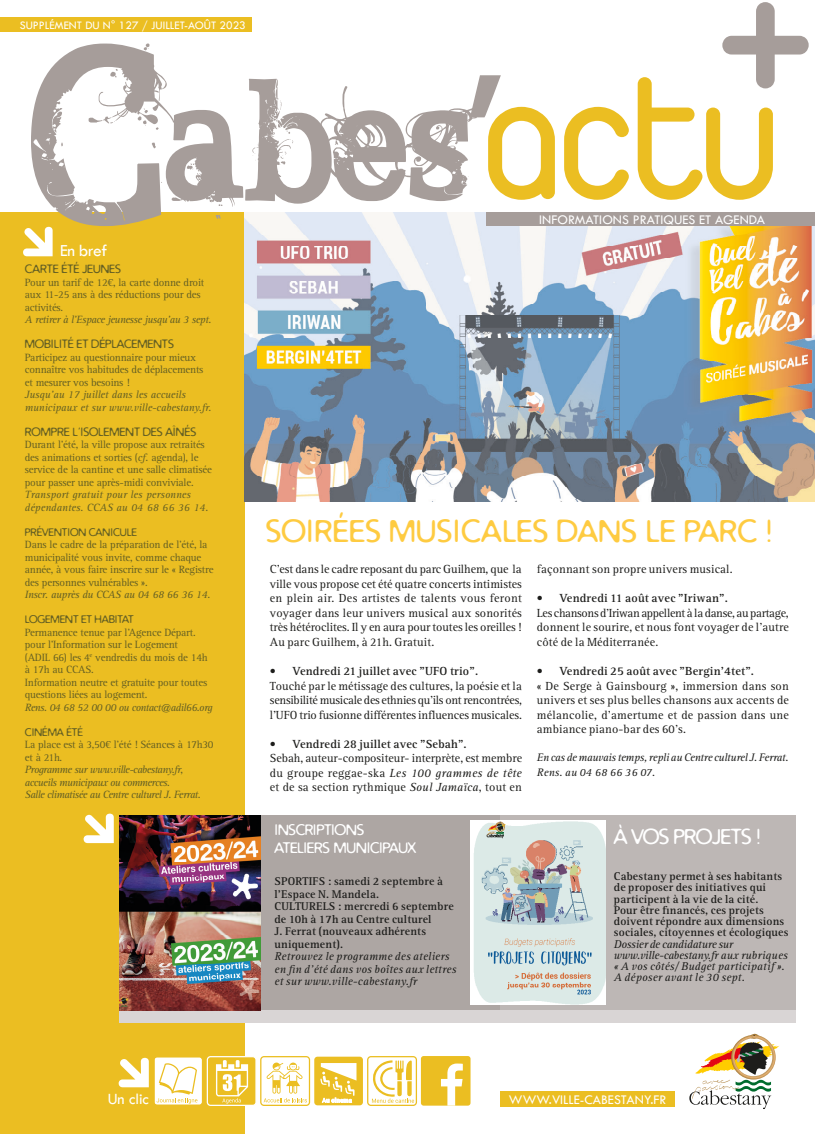
<style>
.page{position:relative;width:815px;height:1134px;background:#fff}
.page>*{position:absolute;margin:0;border:0;box-sizing:border-box;transform-origin:0 0}
.t1{font:245.88px "Duepuntozero";color:#a69d9a}
.t2{font:143.75px "BROKENGHOST";color:#a69d9a}
.t3{font:31.25px "Distro";letter-spacing:.02em;color:#fecb41}
.t4{font:21.25px "Distro";letter-spacing:-.02em;color:#fff}
.t5{font:17.5px "Tw Cen";letter-spacing:-.03em;color:#fff}
.t6{font:16.25px "Tw Cen";color:#fff}
.t7{font:15px/18px "Distro";letter-spacing:-.015em;color:#fff}
.t8{font:13.75px "Tw Cen";color:#fff}
.t9{font:12.12px/14.5px "Rotis Serif Std";letter-spacing:.015em;color:#1d1d1b;text-align:justify}
.t10{font:700 12.12px "Rotis Serif Std";letter-spacing:.015em;color:#1d1d1b}
.t11{font:11.88px "Distro";color:#656024}
.t12{font:11.88px "Tw Cen";color:#fff}
.t13{font:700 11.62px/12.5px "Rotis Serif Std";letter-spacing:.015em;color:#1d1d1b}
.t14{font:italic 11.62px/11.2px "Rotis Serif Std";letter-spacing:.015em;color:#1d1d1b}
.t15{font:italic 11.25px/14.5px "Rotis Serif Std";letter-spacing:-.025em;color:#1d1d1b}
.t16{font:10.88px/12.5px "Rotis Serif Std";letter-spacing:-.02em;color:#656024}
.t17{font:italic 10.88px/12.5px "Rotis Serif Std";letter-spacing:-.04em;color:#656024}
.t18{font:italic 10.88px/12.5px "Rotis Serif Std";letter-spacing:-.01em;color:#656024}
.t19{font:italic 10.88px/12.5px "Rotis Serif Std";color:#656024}
.t20{font:10.88px "Distro";color:#656024}
.s1{font-size:206.25px}
.s2{font-family:"Duepuntozero";font-size:184.5px;color:#ebbe22}
.s3{font-style:italic}
.s4{font-style:normal}
</style>
<div class="page">
<div style="left:0;top:213px;width:244px;height:921px;background:#ebbe22"></div>
<svg style="left:23px;top:226px;width:30px;height:30px"></svg>
<svg style="left:689px;top:1034px;width:90px;height:75px"></svg>
<div style="left:0;top:18px;width:252px;height:14px;background:#ebbe22"></div>
<div style="left:500px;top:1091px;width:175px;height:16px;background:#ebbe22"></div>
<div style="left:257px;top:815px;width:243px;height:199px;background:#ada6a3"></div>
<svg style="left:83px;top:813px;width:31px;height:30px"></svg>
<div style="left:463px;top:815px;width:333px;height:195px;background:#bdb7b5"></div>
<svg style="left:260px;top:1056px;width:157px;height:50px"></svg>
<svg style="left:118px;top:1057px;width:84px;height:48px"></svg>
<div style="left:207px;top:1057px;width:49px;height:48px;background:#ebbe22;border-radius:3px"></div>
<div style="left:207px;top:1056px;width:50px;height:50px;border:1px solid #fff;border-radius:3px"></div>
<svg style="left:216px;top:1060px;width:32px;height:43px"></svg>
<div style="left:421px;top:1056px;width:50px;height:50px;background:#ebbe22;border-radius:3px"></div>
<svg style="left:441px;top:1063px;width:22px;height:43px"></svg>
<div style="left:119px;top:1010px;width:677px;height:13px;background:#d9d5d5"></div>
<img style="left:471px;top:821px;width:135px;height:183px">
<img style="left:119px;top:815px;width:141px;height:195px">
<img style="left:244px;top:213px;width:571px;height:289px">
<div style="left:486px;top:213px;width:329px;height:13px;background:#a69d9a"></div>
<h1 class="t1" style="left:720px;top:-98px;width:95px">+</h1>
<p class="t12" style="left:20px;top:18px;width:227px">SUPPLÉMENT DU N° 127 / JUILLET-AOÛT 2023</p>
<h2 class="t2" style="left:31px;top:30px;width:751px"><span class="s1">C</span>abes'<span class="s2">actu</span></h2>
<p class="t8" style="left:539px;top:211px;width:228px">INFORMATIONS PRATIQUES ET AGENDA</p>
<h3 class="t5" style="left:60px;top:240px;width:49px">En bref</h3>
<p class="t11" style="left:25px;top:261px;width:98px">CARTE ÉTÉ JEUNES</p>
<p class="t16" style="left:25px;top:276px;width:181px">Pour un tarif de 12€, la carte donne droit aux 11-25 ans à des réductions pour des activités.</p>
<p class="t17" style="left:25px;top:314px;width:188px">A retirer à l’Espace jeunesse jusqu'au 3 sept.</p>
<p class="t11" style="left:25px;top:336px;width:150px">MOBILITÉ ET DÉPLACEMENTS</p>
<p class="t16" style="left:25px;top:351px;width:180px">Participez au questionnaire pour mieux connaître vos habitudes de déplacements et mesurer vos besoins !</p>
<p class="t18" style="left:25px;top:389px;width:188px">Jusqu’au 17 juillet dans les accueils municipaux et sur www.ville-cabestany.fr.</p>
<p class="t11" style="left:25px;top:424px;width:173px">ROMPRE L’ISOLEMENT DES AÎNÉS</p>
<p class="t16" style="left:25px;top:439px;width:189px">Durant l’été, la ville propose aux retraités des animations et sorties (<span class="s3">cf.</span> agenda), le service de la cantine et une salle climatisée pour passer une après-midi conviviale.</p>
<p class="t19" style="left:25px;top:489px;width:185px">Transport gratuit pour les personnes dépendantes. CCAS au 04 68 66 36 14.</p>
<p class="t20" style="left:25px;top:525px;width:114px">PRÉVENTION CANICULE</p>
<p class="t16" style="left:25px;top:539px;width:190px">Dans le cadre de la préparation de l’été, la municipalité vous invite, comme chaque année, à vous faire inscrire sur le « Registre des personnes vulnérables ».</p>
<p class="t17" style="left:25px;top:589px;width:187px">Inscr. auprès du CCAS au 04 68 66 36 14.</p>
<p class="t20" style="left:25px;top:612px;width:110px">LOGEMENT ET HABITAT</p>
<p class="t16" style="left:25px;top:626px;width:184px">Permanence tenue par l’Agence Départ. pour l’Information sur le Logement<br>(ADIL 66) les 4<sup>e</sup> vendredis du mois de 14h à 17h au CCAS.<br>Information neutre et gratuite pour toutes questions liées au logement.</p>
<p class="t17" style="left:25px;top:701px;width:189px">Rens. 04 68 52 00 00 ou contact@adil66.org</p>
<p class="t20" style="left:25px;top:725px;width:59px">CINÉMA ÉTÉ</p>
<p class="t17" style="left:25px;top:739px;width:190px"><span class="s4">La place est à 3,50€ l’été ! Séances à 17h30 et à 21h.<br></span>Programme sur www.ville-cabestany.fr<span class="s4">, </span>accueils municipaux ou commerces<span class="s4">.<br></span>Salle climatisée au Centre culturel J. Ferrat.</p>
<h3 class="t6" style="left:108px;top:1089px;width:43px">Un clic</h3>
<h3 class="t3" style="left:266px;top:511px;width:509px">SOIRÉES MUSICALES DANS LE PARC !</h3>
<p class="t9" style="left:270px;top:562px;width:254px">C’est dans le cadre reposant du parc Guilhem, que la ville vous propose cet été quatre concerts intimistes en plein air. Des artistes de talents vous feront voyager dans leur univers musical aux sonorités très hétéroclites. Il y en aura pour toutes les oreilles !<br>Au parc Guilhem, à 21h. Gratuit.</p>
<p class="t10" style="left:270px;top:664px;width:210px">• Vendredi 21 juillet avec "UFO trio".</p>
<p class="t9" style="left:270px;top:679px;width:254px">Touché par le métissage des cultures, la poésie et la sensibilité musicale des ethnies qu'ils ont rencontrées, l'UFO trio fusionne différentes influences musicales.</p>
<p class="t10" style="left:270px;top:737px;width:198px">• Vendredi 28 juillet avec "Sebah".</p>
<p class="t9" style="left:270px;top:751px;width:254px">Sebah, auteur-compositeur- interprète, est membre du groupe reggae-ska <span class="s3">Les 100 grammes de tête </span>et de sa section rythmique <span class="s3">Soul Jamaïca</span>, tout en</p>
<p class="t7" style="left:275px;top:820px;width:143px">INSCRIPTIONS<br>ATELIERS MUNICIPAUX</p>
<p class="t13" style="left:275px;top:875px;width:181px">SPORTIFS : samedi 2 septembre à l’Espace N. Mandela.<br>CULTURELS : mercredi 6 septembre de 10h à 17h au Centre culturel<br>J. Ferrat (nouveaux adhérents uniquement).</p>
<p class="t14" style="left:275px;top:950px;width:183px;line-height:12.5px">Retrouvez le programme des ateliers en fin d’été dans vos boîtes aux lettres et sur www.ville-cabestany.fr</p>
<p class="t9" style="left:537px;top:562px;width:197px">façonnant son propre univers musical.</p>
<p class="t10" style="left:537px;top:591px;width:193px">• Vendredi 11 août avec "Iriwan".</p>
<p class="t9" style="left:537px;top:606px;width:253px">Les chansons d’Iriwan appellent à la danse, au partage, donnent le sourire, et nous font voyager de l’autre côté de la Méditerranée.</p>
<p class="t10" style="left:537px;top:664px;width:219px">• Vendredi 25 août avec "Bergin’4tet".</p>
<p class="t9" style="left:537px;top:679px;width:254px">« De Serge à Gainsbourg », immersion dans son univers et ses plus belles chansons aux accents de mélancolie, d’amertume et de passion dans une ambiance piano-bar des 60’s.</p>
<p class="t15" style="left:537px;top:751px;width:253px">En cas de mauvais temps, repli au Centre culturel J. Ferrat.<br>Rens. au 04 68 66 36 07.</p>
<h3 class="t4" style="left:614px;top:823px;width:149px">À VOS PROJETS !</h3>
<p class="t13" style="left:614px;top:871px;width:176px;line-height:11.2px">Cabestany permet à ses habitants de proposer des initiatives qui participent à la vie de la cité.<br>Pour être financés, ces projets doivent répondre aux dimensions sociales, citoyennes et écologiques</p>
<p class="t14" style="left:614px;top:938px;width:175px">Dossier de candidature sur www.ville-cabestany.fr aux rubriques « A vos côtés/ Budget participatif ».<br>A déposer avant le 30 sept.</p>
<p class="t8" style="left:509px;top:1091px;width:159px">WWW.VILLE-CABESTANY.FR</p>
</div>
